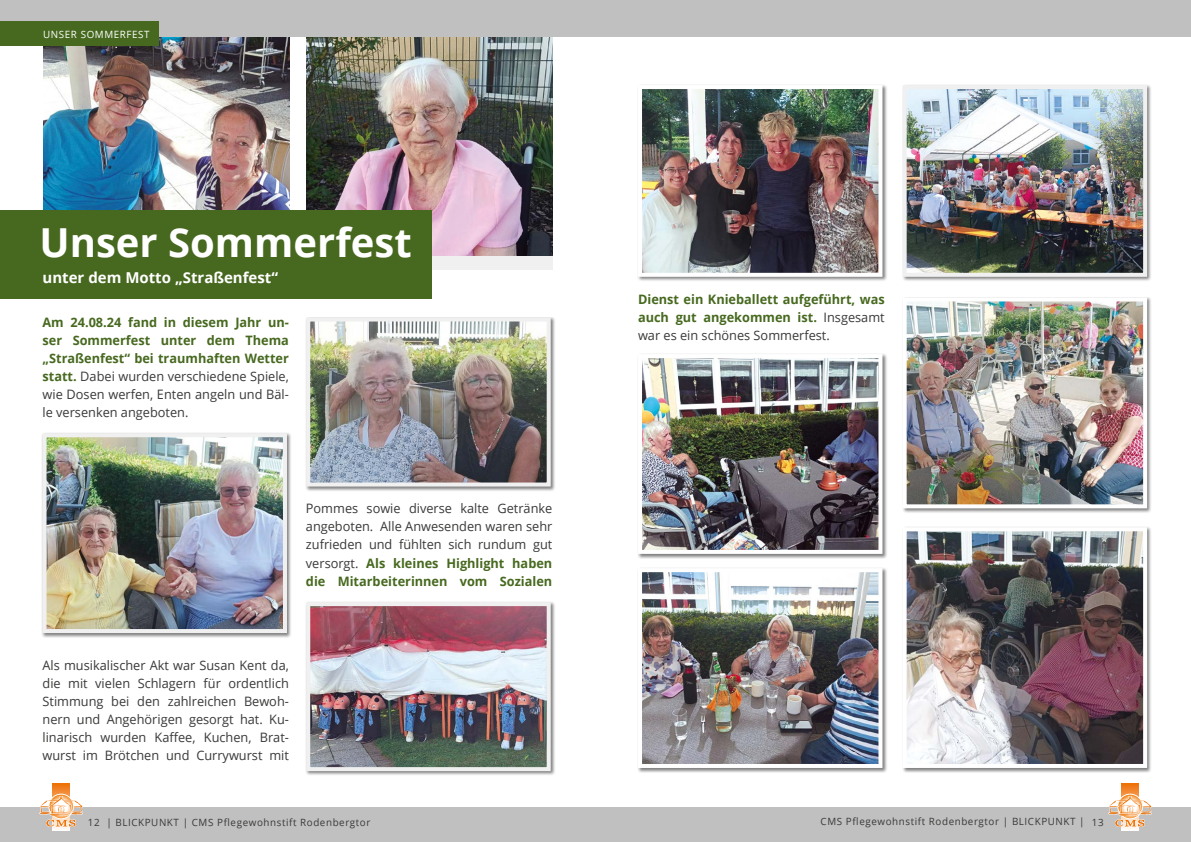
<style>
.page{position:relative;width:1191px;height:842px;background:#fff}
.page>*{position:absolute;margin:0;border:0;box-sizing:border-box;transform-origin:0 0}
.t1{font:700 40px "Open Sans";color:#fff}
.t2{font:700 15px "Open Sans";color:#fff}
.t3{font:13px/18px "Open Sans";color:#3a3938;text-align:justify}
.t4{font:700 13px/18px "Open Sans";color:#47691f;text-align:justify}
.t5{font:10px "Open Sans";letter-spacing:.06em;color:#3a3938}
.t6{font:10px "Open Sans";letter-spacing:.06em;color:#fff}
.s1{font-weight:400;color:#3a3938}
.s2{font-weight:700;color:#47691f}
</style>
<div class="page">
<div style="left:0;top:807px;width:1191px;height:35px;background:#c1c0c0"></div>
<img style="left:43px;top:36px;width:246px;height:174px">
<img style="left:306px;top:36px;width:246px;height:220px">
<svg style="left:53px;top:784px;width:17px;height:46px"></svg>
<div style="left:49px;top:794px;width:25px;height:25px;border:1px solid #fff;border-radius:50%"></div>
<svg style="left:39px;top:796px;width:44px;height:31px"></svg>
<svg style="left:1121px;top:784px;width:18px;height:46px"></svg>
<div style="left:1117px;top:794px;width:25px;height:25px;border:1px solid #fff;border-radius:50%"></div>
<svg style="left:1108px;top:796px;width:44px;height:31px"></svg>
<div style="left:0;top:0;width:1191px;height:36px;background:#c1c0c0"></div>
<div style="left:0;top:256px;width:553px;height:13px;background:#f0f0f0"></div>
<div style="left:0;top:210px;width:431px;height:89px;background:#47691f"></div>
<div style="left:42px;top:432px;width:250px;height:206px;background:#000;opacity:.5"></div>
<img style="left:48px;top:438px;width:234px;height:190px">
<div style="left:43px;top:433px;width:244px;height:200px;border:4px solid #f0f0f0"></div>
<div style="left:305px;top:317px;width:251px;height:174px;background:#000;opacity:.5"></div>
<img style="left:311px;top:322px;width:235px;height:159px">
<div style="left:306px;top:317px;width:245px;height:169px;border:4px solid #f0f0f0"></div>
<div style="left:305px;top:601px;width:251px;height:175px;background:#000;opacity:.5"></div>
<img style="left:311px;top:607px;width:235px;height:159px">
<div style="left:306px;top:602px;width:245px;height:169px;border:4px solid #f0f0f0"></div>
<div style="left:901px;top:84px;width:251px;height:198px;background:#000;opacity:.5"></div>
<img style="left:907px;top:90px;width:235px;height:182px">
<div style="left:902px;top:85px;width:245px;height:192px;border:4px solid #f0f0f0"></div>
<div style="left:637px;top:84px;width:250px;height:198px;background:#000;opacity:.5"></div>
<img style="left:643px;top:90px;width:234px;height:182px">
<div style="left:638px;top:85px;width:244px;height:192px;border:4px solid #fff"></div>
<div style="left:901px;top:526px;width:251px;height:247px;background:#000;opacity:.5"></div>
<img style="left:907px;top:532px;width:235px;height:231px">
<div style="left:902px;top:527px;width:245px;height:241px;border:4px solid #fff"></div>
<div style="left:637px;top:567px;width:250px;height:206px;background:#000;opacity:.5"></div>
<img style="left:643px;top:573px;width:234px;height:190px">
<div style="left:638px;top:568px;width:244px;height:200px;border:4px solid #fff"></div>
<div style="left:637px;top:353px;width:250px;height:206px;background:#000;opacity:.5"></div>
<img style="left:643px;top:359px;width:234px;height:190px">
<div style="left:638px;top:354px;width:244px;height:200px;border:4px solid #fff"></div>
<div style="left:901px;top:297px;width:251px;height:217px;background:#000;opacity:.5"></div>
<img style="left:907px;top:302px;width:235px;height:201px">
<div style="left:902px;top:297px;width:245px;height:211px;border:4px solid #fff"></div>
<div style="left:0;top:22px;width:159px;height:24px;background:#47691f"></div>
<p class="t6" style="left:43px;top:27px;width:108px">UNSER SOMMERFEST</p>
<h1 class="t1" style="left:39px;top:214px;width:374px">Unser Sommerfest</h1>
<p class="t2" style="left:43px;top:266px;width:237px">unter dem Motto „Straßenfest“</p>
<p class="t4" style="left:43px;top:313px;width:248px">Am 24.08.24 fand in diesem Jahr un&shy;ser Sommerfest unter dem Thema „Straßenfest“ bei traumhaften Wetter statt. <span class="s1">Dabei wurden verschiedene Spiele, wie Dosen werfen, Enten angeln und Bäl&shy;le versenken angeboten.</span></p>
<p class="t3" style="left:306px;top:499px;width:248px">Pommes sowie diverse kalte Getränke angeboten. Alle Anwesenden waren sehr zufrieden und fühlten sich rundum gut versorgt. <span class="s2">Als kleines Highlight haben die Mitarbeiterinnen vom Sozialen</span></p>
<p class="t3" style="left:43px;top:655px;width:248px">Als musikalischer Akt war Susan Kent da, die mit vielen Schlagern für ordentlich Stimmung bei den zahlreichen Bewoh&shy;nern und Angehörigen gesorgt hat. Ku&shy;linarisch wurden Kaffee, Kuchen, Brat&shy;wurst im Brötchen und Currywurst mit</p>
<p class="t4" style="left:638px;top:290px;width:248px">Dienst ein Knieballett aufgeführt, was auch gut angekommen ist. <span class="s1">Insgesamt war es ein schönes Sommerfest.</span></p>
<p class="t5" style="left:88px;top:815px;width:284px">12 | BLICKPUNKT | CMS Pflegewohnstift Rodenbergtor</p>
<p class="t5" style="left:820px;top:814px;width:285px">CMS Pflegewohnstift Rodenbergtor | BLICKPUNKT | 13</p>
</div>
